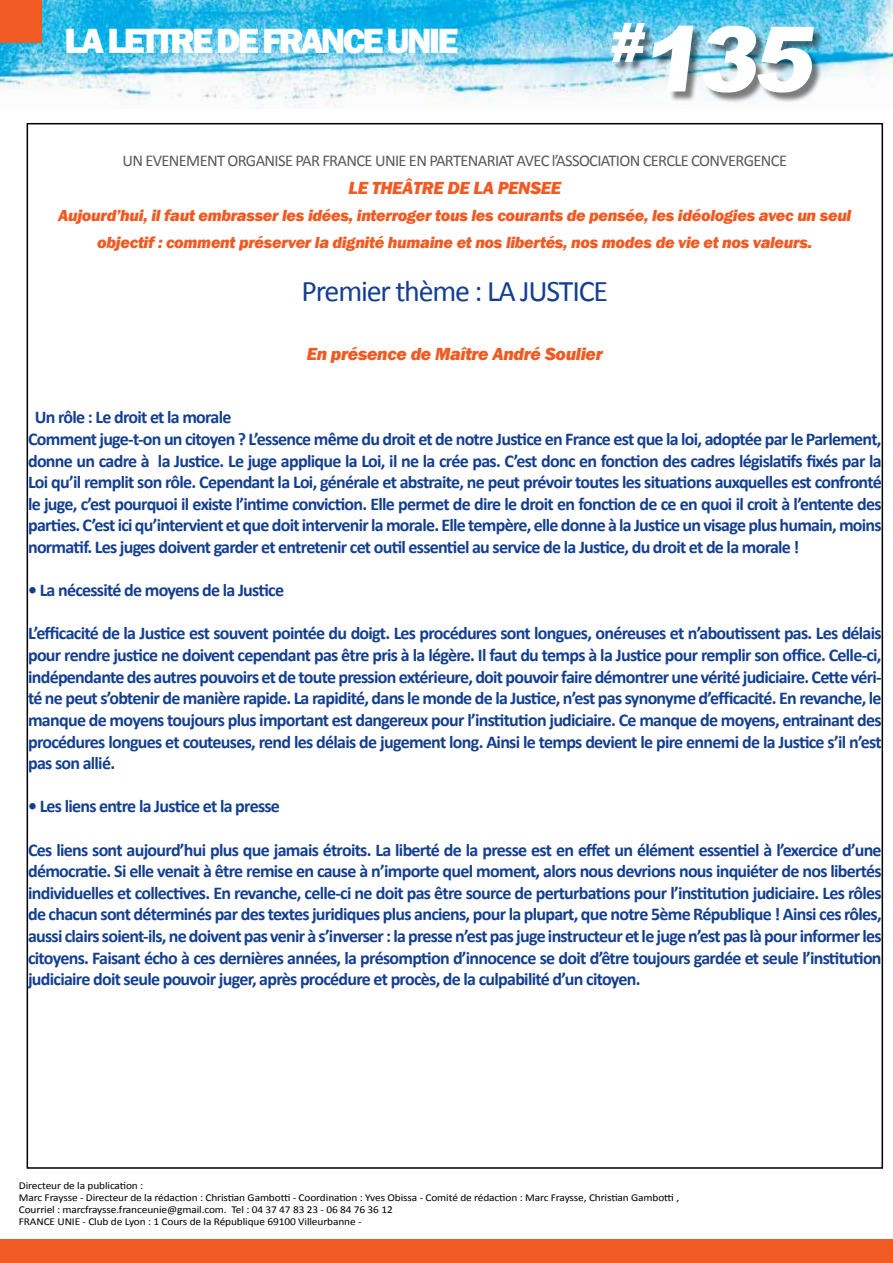
<style>
.page{position:relative;width:893px;height:1263px;background:#fff}
.page>*{position:absolute;margin:0;border:0;box-sizing:border-box;transform-origin:0 0}
.t1{font:900 90.3px "Arial";color:#fff}
.t2{font:800 36px "Franklin Gothic";letter-spacing:-.08em;color:#fff}
.t3{font:30px "Calibri";letter-spacing:-.04em;color:#143f90}
.t4{font:700 18px/21.6px "Calibri";letter-spacing:-.04em;color:#143f90;text-align:justify}
.t5{font:italic 800 18px "Franklin Gothic";letter-spacing:-.02em;color:#f15a22}
.t6{font:italic 800 16.5px/26.7px "Franklin Gothic";letter-spacing:-.02em;color:#f15a22;text-align:center}
.t7{font:16.5px "Calibri";letter-spacing:-.04em;color:#58595b}
.t8{font:10.5px/12px "Calibri";letter-spacing:-.01em;color:#000;scale:1.08 1}
</style>
<div class="page">
<img style="left:0;top:0;width:893px;height:108px">
<div style="left:0;top:0;width:41px;height:42px;background:#f15a22"></div>
<div style="left:613px;top:25px;width:211px;height:78px;background:#000;opacity:.5"></div>
<div style="left:0;top:1239px;width:893px;height:24px;background:#f15a22"></div>
<h2 class="t2" style="left:65px;top:18px;width:396px">LA LETTRE DE FRANCE UNIE</h2>
<h1 class="t1" style="left:609px;top:-6px;width:221px"><sup>#</sup>135</h1>
<p class="t7" style="left:122px;top:149px;width:666px">UN EVENEMENT ORGANISE PAR FRANCE UNIE EN PARTENARIAT AVEC l’ASSOCIATION CERCLE CONVERGENCE</p>
<p class="t5" style="left:349px;top:176px;width:214px">LE THEÂTRE DE LA PENSEE</p>
<p class="t6" style="left:58px;top:202px;width:795px">Aujourd’hui, il faut embrasser les idées, interroger tous les courants de pensée, les idéologies avec un seul objectif : comment préserver la dignité humaine et nos libertés, nos modes de vie et nos valeurs.</p>
<h3 class="t3" style="left:301px;top:271px;width:308px">Premier thème : LA JUSTICE</h3>
<p class="t5" style="left:307px;top:342px;width:298px">En présence de Maître André Soulier</p>
<p class="t4" style="left:28px;top:406px;width:855px;text-align:left;text-indent:7px">Un rôle : Le droit et la morale<br>Comment juge-t-on un citoyen ? L’essence même du droit et de notre Justice en France est que la loi, adoptée par le Parlement, donne un cadre à la Justice. Le juge applique la Loi, il ne la crée pas. C’est donc en fonction des cadres législatifs fixés par la Loi qu’il remplit son rôle. Cependant la Loi, générale et abstraite, ne peut prévoir toutes les situations auxquelles est confronté le juge, c’est pourquoi il existe l’intime conviction. Elle permet de dire le droit en fonction de ce en quoi il croit à l’entente des parties. C’est ici qu’intervient et que doit intervenir la morale. Elle tempère, elle donne à la Justice un visage plus humain, moins normatif. Les juges doivent garder et entretenir cet outil essentiel au service de la Justice, du droit et de la morale !</p>
<p class="t4" style="left:28px;top:579px;width:258px">• La nécessité de moyens de la Justice</p>
<p class="t4" style="left:28px;top:622px;width:855px">L’efficacité de la Justice est souvent pointée du doigt. Les procédures sont longues, onéreuses et n’aboutissent pas. Les délais pour rendre justice ne doivent cependant pas être pris à la légère. Il faut du temps à la Justice pour remplir son office. Celle-ci, indépendante des autres pouvoirs et de toute pression extérieure, doit pouvoir faire démontrer une vérité judiciaire. Cette véri&shy;té ne peut s’obtenir de manière rapide. La rapidité, dans le monde de la Justice, n’est pas synonyme d’efficacité. En revanche, le manque de moyens toujours plus important est dangereux pour l’institution judiciaire. Ce manque de moyens, entrainant des procédures longues et couteuses, rend les délais de jugement long. Ainsi le temps devient le pire ennemi de la Justice s’il n’est pas son allié.</p>
<p class="t4" style="left:28px;top:795px;width:253px">• Les liens entre la Justice et la presse</p>
<p class="t4" style="left:28px;top:838px;width:855px">Ces liens sont aujourd’hui plus que jamais étroits. La liberté de la presse est en effet un élément essentiel à l’exercice d’une démocratie. Si elle venait à être remise en cause à n’importe quel moment, alors nous devrions nous inquiéter de nos libertés individuelles et collectives. En revanche, celle-ci ne doit pas être source de perturbations pour l’institution judiciaire. Les rôles de chacun sont déterminés par des textes juridiques plus anciens, pour la plupart, que notre 5ème République ! Ainsi ces rôles, aussi clairs soient-ils, ne doivent pas venir à s’inverser : la presse n’est pas juge instructeur et le juge n’est pas là pour informer les citoyens. Faisant écho à ces dernières années, la présomption d’innocence se doit d’être toujours gardée et seule l’institution judiciaire doit seule pouvoir juger, après procédure et procès, de la culpabilité d’un citoyen.</p>
<p class="t8" style="left:19px;top:1179px;width:613px">Directeur de la publication :<br>Marc Fraysse - Directeur de la rédaction : Christian Gambotti - Coordination : Yves Obissa - Comité de rédaction : Marc Fraysse, Christian Gambotti , Courriel : marcfraysse.franceunie@gmail.com. Tel : 04 37 47 83 23 - 06 84 76 36 12<br>FRANCE UNIE - Club de Lyon : 1 Cours de la République 69100 Villeurbanne -</p>
</div>
